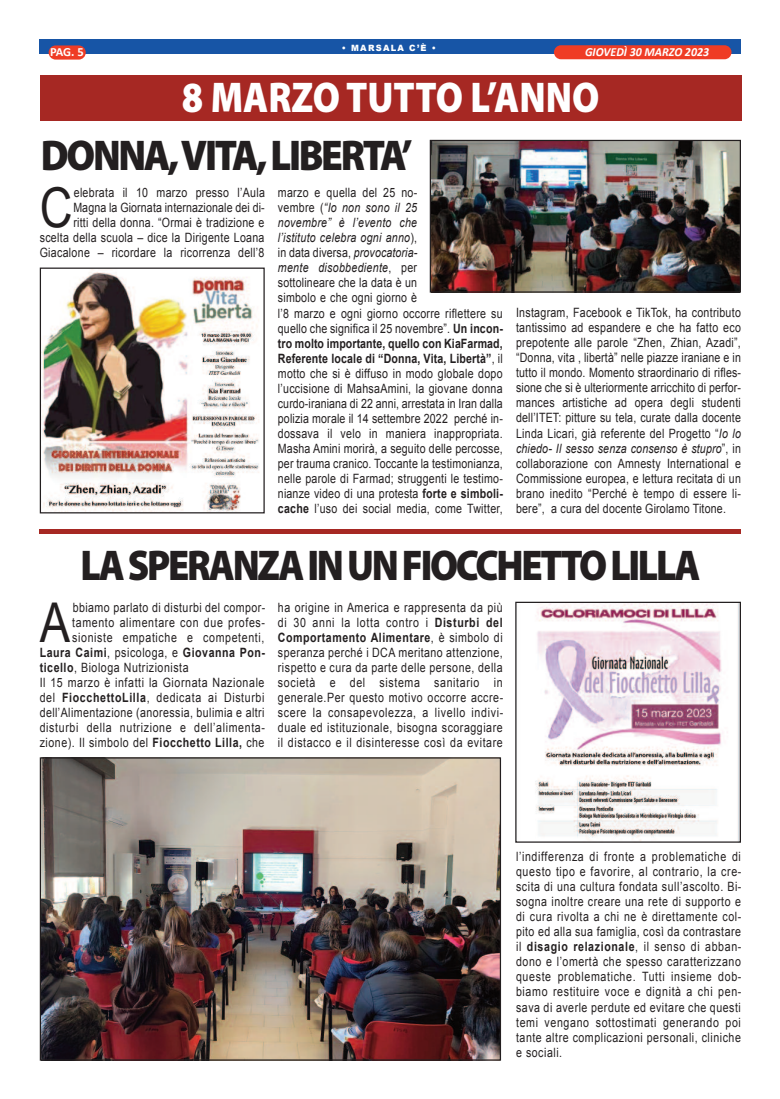
<style>
.page{position:relative;width:780px;height:1099px;background:#fff}
.page>*{position:absolute;margin:0;border:0;box-sizing:border-box;transform-origin:0 0}
.t1{font:54.88px "Arial";color:#231f20;scale:.83 1}
.t2{font:900 43.12px "Myriad Pro";letter-spacing:-.06em;color:#231f20;scale:.89 1}
.t3{font:900 43.12px "Myriad Pro";letter-spacing:-.06em;color:#231f20;scale:.91 1}
.t4{font:900 43.12px "Myriad Pro";color:#fff;scale:.87 1}
.t5{font:12.88px/15px "Arial";letter-spacing:.025em;color:#231f20;text-align:justify;scale:.83 1}
.t6{font:12.88px "Arial";letter-spacing:.06em;color:#231f20;scale:.83 1}
.t7{font:12.88px "Arial";letter-spacing:.05em;color:#231f20;scale:.83 1}
.t8{font:12.88px "Arial";letter-spacing:.055em;color:#231f20;scale:.83 1}
.t9{font:700 12.88px "Arial";letter-spacing:.05em;color:#231f20;scale:.83 1}
.t10{font:12.88px "Arial";letter-spacing:.045em;color:#231f20;scale:.83 1}
.t11{font:700 12.5px "Calibri";color:#fff}
.t12{font:italic 700 12.38px "Calibri";color:#fff;scale:.96 1}
.t13{font:900 8.62px "Arial";letter-spacing:.15em;color:#fff;scale:.96 1}
.s1{font-style:italic}
.s2{font-weight:700}
.s3{font-weight:400}
</style>
<div class="page">
<div style="left:40px;top:39px;width:701px;height:14px;background:#1755a6"></div>
<div style="left:49px;top:45px;width:37px;height:15px;background:#ef3c25;border-radius:7px"></div>
<div style="left:554px;top:45px;width:177px;height:14px;background:#ef3c25;border-radius:7px"></div>
<img style="left:42px;top:269px;width:217px;height:242px">
<div style="left:40px;top:267px;width:225px;height:246px;border:1px solid #231f20"></div>
<img style="left:431px;top:142px;width:308px;height:148px">
<div style="left:429px;top:140px;width:312px;height:152px;border:1px solid #231f20"></div>
<img style="left:535px;top:603px;width:204px;height:237px">
<div style="left:515px;top:601px;width:226px;height:241px;border:1px solid #231f20"></div>
<img style="left:42px;top:759px;width:457px;height:299px">
<div style="left:40px;top:757px;width:461px;height:303px;border:1px solid #231f20"></div>
<hr style="left:40px;top:529px;width:701px;height:4px;background:#a62823">
<div style="left:40px;top:75px;width:701px;height:45px;background:#a62823"></div>
<p class="t13" style="left:341px;top:41px;width:100px">• MARSALA C’È •</p>
<p class="t11" style="left:50px;top:47px;width:35px">PAG. 5</p>
<p class="t12" style="left:585px;top:47px;width:131px">GIOVEDÌ 30 MARZO 2023</p>
<h2 class="t4" style="left:182px;top:82px;width:481px">8 MARZO TUTTO L’ANNO</h2>
<h2 class="t3" style="left:41px;top:139px;width:410px">DONNA,VITA,LIBERTA’</h2>
<h1 class="t1" style="left:40px;top:177px;width:41px">C</h1>
<p class="t5" style="left:40px;top:185px;width:273px;text-align:right">elebrata il 10 marzo presso l’Aula Magna la Giornata internazionale dei di-<br>ritti della donna. “Ormai è tradizione e<br>scelta della scuola – dice la Dirigente Loana Giacalone – ricordare la ricorrenza dell’8</p>
<p class="t5" style="left:278px;top:185px;width:272px;text-align:left">marzo e quella del 25 no-<br>vembre (<span class="s1">“Io non sono il 25<br>novembre” è l’evento che<br>l’istituto celebra ogni anno</span>),<br>in data diversa, <span class="s1">provocatoria-<br>mente disobbediente</span>, per<br>sottolineare che la data è un<br>simbolo e che ogni giorno è<br>l’8 marzo e ogni giorno occorre riflettere su quello che significa il 25 novembre”. <span class="s2">Un incon&shy;tro molto importante, quello con KiaFarmad, Referente locale di “Donna, Vita, Libertà”</span>, il motto che si è diffuso in modo globale dopo l’uccisione di MahsaAmini, la giovane donna curdo-iraniana di 22 anni, arrestata in Iran dalla polizia morale il 14 settembre 2022 perché in&shy;dossava il velo in maniera inappropriata.<br>Masha Amini morirà, a seguito delle percosse, per trauma cranico. Toccante la testimonianza, nelle parole di Farmad; struggenti le testimo&shy;nianze video di una protesta <span class="s2">forte e simboli&shy;cache</span> l’uso dei social media, come Twitter,</p>
<p class="t5" style="left:516px;top:305px;width:272px">Instagram, Facebook e TikTok, ha contributo tantissimo ad espandere e che ha fatto eco prepotente alle parole “Zhen, Zhian, Azadi”, “Donna, vita , libertà” nelle piazze iraniane e in tutto il mondo. Momento straordinario di rifles&shy;sione che si è ulteriormente arricchito di perfor&shy;mances artistiche ad opera degli studenti dell’ITET: pitture su tela, curate dalla docente Linda Licari, già referente del Progetto “<span class="s1">Io lo chiedo- Il sesso senza consenso è stupro</span>”, in collaborazione con Amnesty International e Commissione europea, e lettura recitata di un brano inedito “Perché è tempo di essere li&shy;bere”, a cura del docente Girolamo Titone.</p>
<h2 class="t2" style="left:80px;top:549px;width:698px">LASPERANZAINUNFIOCCHETTOLILLA</h2>
<h1 class="t1" style="left:40px;top:592px;width:38px">A</h1>
<p class="t10" style="left:73px;top:600px;width:234px">bbiamo parlato di disturbi del compor-</p>
<p class="t6" style="left:72px;top:615px;width:234px">tamento alimentare con due profes-</p>
<p class="t6" style="left:72px;top:630px;width:233px">sioniste empatiche e competenti,</p>
<p class="t9" style="left:40px;top:645px;width:272px">Laura Caimi<span class="s3">, psicologa, e</span> Giovanna Pon-</p>
<p class="t7" style="left:40px;top:660px;width:181px"><span class="s2">ticello</span>, Biologa Nutrizionista</p>
<p class="t8" style="left:40px;top:675px;width:272px">Il 15 marzo è infatti la Giornata Nazionale</p>
<p class="t6" style="left:40px;top:690px;width:272px">del <span class="s2">FiocchettoLilla</span>, dedicata ai Disturbi</p>
<p class="t5" style="left:40px;top:705px;width:272px">dell’Alimentazione (anoressia, bulimia e altri</p>
<p class="t6" style="left:40px;top:720px;width:273px">disturbi della nutrizione e dell’alimenta-</p>
<p class="t7" style="left:40px;top:735px;width:272px">zione). Il simbolo del <span class="s2">Fiocchetto Lilla,</span> che</p>
<p class="t5" style="left:278px;top:599px;width:273px">ha origine in America e rappresenta da più di 30 anni la lotta contro i <span class="s2">Disturbi del Comportamento Alimentare</span>, è simbolo di speranza perché i DCA meritano attenzione, rispetto e cura da parte delle persone, della società e del sistema sanitario in generale.Per questo motivo occorre accre&shy;scere la consapevolezza, a livello indivi&shy;duale ed istituzionale, bisogna scoraggiare il distacco e il disinteresse così da evitare</p>
<p class="t5" style="left:516px;top:848px;width:273px">l’indifferenza di fronte a problematiche di questo tipo e favorire, al contrario, la cre&shy;scita di una cultura fondata sull’ascolto. Bi&shy;sogna inoltre creare una rete di supporto e di cura rivolta a chi ne è direttamente col&shy;pito ed alla sua famiglia, così da contrastare il <span class="s2">disagio relazionale</span>, il senso di abban&shy;dono e l’omertà che spesso caratterizzano queste problematiche. Tutti insieme dob&shy;biamo restituire voce e dignità a chi pen&shy;sava di averle perdute ed evitare che questi temi vengano sottostimati generando poi tante altre complicazioni personali, cliniche e sociali.</p>
</div>
